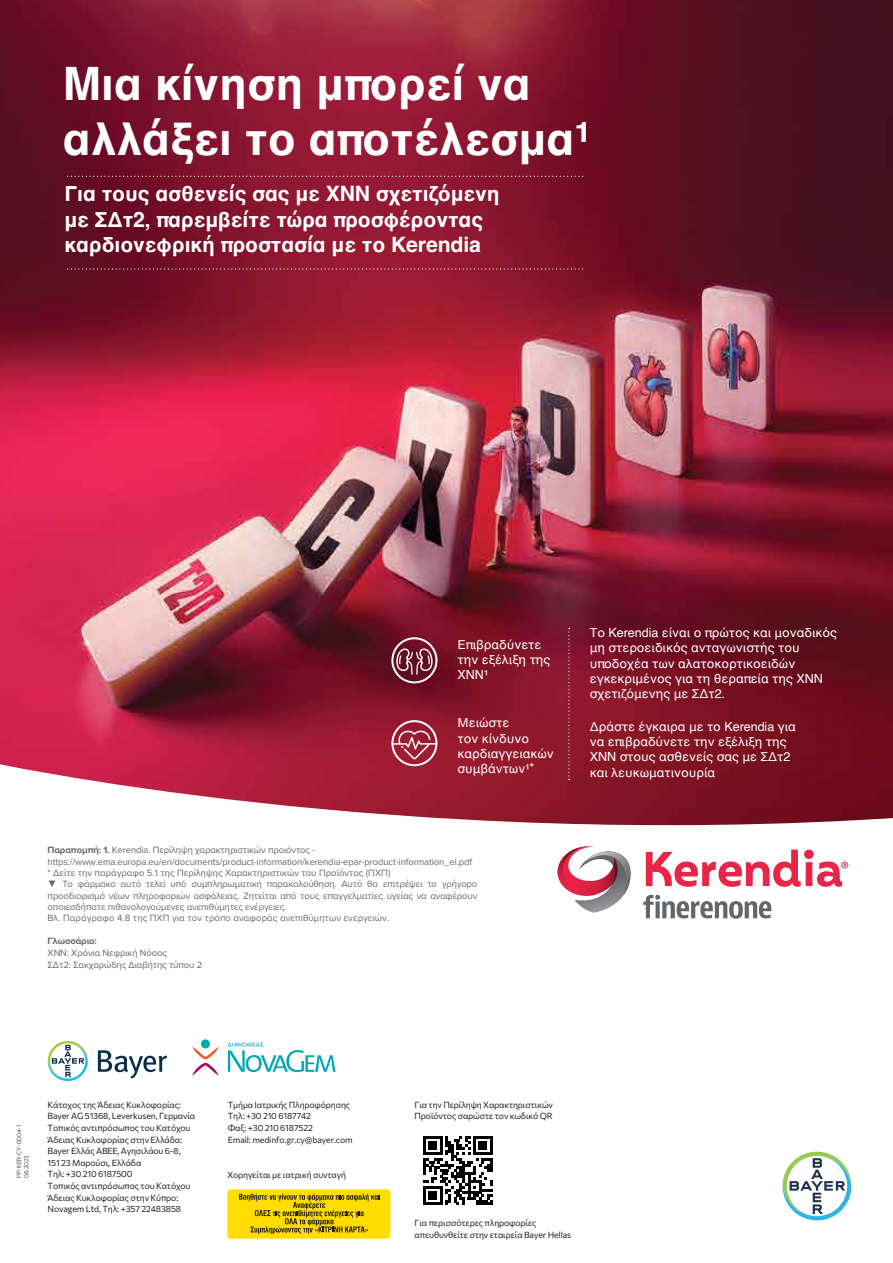
<style>
.page{position:relative;width:893px;height:1263px;background:#fff}
.page>*{position:absolute;margin:0;border:0;box-sizing:border-box;transform-origin:0 0}
.t1{font:700 46.05px/55.2px "Helvetica";color:#fff}
.t2{font:700 21.15px/25.5px "Helvetica";letter-spacing:-.005em;color:#fff}
.t3{font:12.6px/15.1px "Helvetica";letter-spacing:-.005em;color:#fff}
.t4{font:9.45px/11.4px "Proxima Nova";letter-spacing:-.01em;color:#62676b}
.t5{font:700 9.45px "Proxima Nova";letter-spacing:-.01em;color:#62676b}
.t6{font:100 8.7px/11.6px "Commissioner";letter-spacing:-.015em;color:#231f20}
.t7{font:100 6px/7.5px "Commissioner";letter-spacing:-.015em;color:#231f20}
.s1{font-weight:700}
.s2{font-family:"Arial"}
</style>
<div class="page">
<img style="left:0;top:0;width:893px;height:762px">
<svg style="left:0;top:762px;width:893px;height:477px"></svg>
<svg style="left:643px;top:895px;width:128px;height:24px"></svg>
<svg style="left:646px;top:850px;width:202px;height:37px"></svg>
<svg style="left:557px;top:846px;width:75px;height:67px"></svg>
<svg style="left:64px;top:176px;width:519px;height:1px"></svg>
<svg style="left:64px;top:268px;width:519px;height:2px"></svg>
<svg style="left:391px;top:637px;width:47px;height:46px;background:#8c4656"></svg>
<svg style="left:391px;top:720px;width:47px;height:46px;background:#b24e5e"></svg>
<svg style="left:568px;top:628px;width:2px;height:152px"></svg>
<svg style="left:48px;top:1041px;width:40px;height:40px"></svg>
<svg style="left:98px;top:1050px;width:69px;height:28px"></svg>
<div style="left:201px;top:1039px;width:9px;height:9px;background:#00a8b0;border-radius:50%"></div>
<svg style="left:192px;top:1046px;width:27px;height:30px"></svg>
<svg style="left:228px;top:1042px;width:108px;height:30px"></svg>
<div style="left:227px;top:1189px;width:163px;height:50px;background:#fd0;border-radius:3px"></div>
<svg style="left:239px;top:1194px;width:140px;height:40px"></svg>
<div style="left:415px;top:1127px;width:86px;height:87px;background:#fff"></div>
<svg style="left:423px;top:1136px;width:70px;height:69px"></svg>
<hr style="left:423px;top:1202px;width:20px;height:3px;background:#010101">
<div style="left:429px;top:1191px;width:8px;height:9px;background:#010101"></div>
<svg style="left:783px;top:1151px;width:68px;height:69px"></svg>
<h1 class="t1" style="left:63px;top:61px;width:529px">Mια κίνηση μπορεί να αλλάξει το αποτέλεσμα¹</h1>
<h2 class="t2" style="left:64px;top:183px;width:437px">Για τους ασθενείς σας με XNN σχετιζόμενη με ΣΔτ2, παρεμβείτε τώρα προσφέροντας καρδιονεφρική προστασία με το Kerendia</h2>
<h3 class="t3" style="left:458px;top:638px;width:94px">Επιβραδύνετε την εξέλιξη της<br>XNN¹</h3>
<h3 class="t3" style="left:458px;top:716px;width:98px">Μειώστε<br>τον κίνδυνο καρδιαγγειακών συμβάντων¹*</h3>
<p class="t4" style="left:48px;top:844px;width:426px"><span class="s1">Παραπομπή: 1.</span> Kerendia. Περίληψη χαρακτηριστικών προιόντος - https://www.ema.europa.eu/en/documents/product-information/kerendia-epar-product-information_el.pdf * Δείτε την παράγραφο 5.1 της Περίληψης Χαρακτηριστικών του Προϊόντος (ΠΧΠ)</p>
<p class="t4" style="left:48px;top:878px;width:431px"><span class="s2">▼</span> Το φάρμακο αυτό τελεί υπό συμπληρωματική παρακολούθηση. Αυτό θα επιτρέψει το γρήγορο προσδιορισμό νέων πληροφοριών ασφάλειας. Ζητείται από τους επαγγελματίες υγείας να αναφέρουν οποιεσδήποτε πιθανολογούμενες ανεπιθύμητες ενέργειες.<br>Βλ. Παράγραφο 4.8 της ΠΧΠ για τον τρόπο αναφοράς ανεπιθύμητων ενεργειών.</p>
<p class="t5" style="left:48px;top:934px;width:51px">Γλωσσάριο:</p>
<p class="t4" style="left:48px;top:946px;width:156px;line-height:12px">XNN: Χρόνια Νεφρική Νόσος<br>ΣΔτ2: Σακχαρώδης Διαβήτης τύπου 2</p>
<h3 class="t3" style="left:590px;top:626px;width:249px">Το Kerendia είναι ο πρώτος και μοναδικός μη στεροειδικός ανταγωνιστής του υποδοχέα των αλατοκορτικοειδών εγκεκριμένος για τη θεραπεία της XNN σχετιζόμενης με ΣΔτ2.</h3>
<h3 class="t3" style="left:590px;top:719px;width:208px">Δράστε έγκαιρα με το Kerendia για να επιβραδύνετε την εξέλιξη της<br>XNN στους ασθενείς σας με ΣΔτ2 και λευκωματινουρία</h3>
<p class="t7" style="left:15px;top:1178px;width:55px;rotate:-90deg">PP-KER-CY-0004-1<br>06.2023</p>
<p class="t6" style="left:48px;top:1098px;width:149px">Κάτοχος της Άδειας Κυκλοφορίας:<br>Bayer AG 51368, Leverkusen, Γερμανία<br>Τοπικός αντιπρόσωπος του Κατόχου<br>Άδειας Κυκλοφορίας στην Ελλάδα:<br>Bayer Ελλάς ΑΒΕΕ, Αγησιλάου 6-8,<br>151 23 Μαρούσι, Ελλάδα<br>Τηλ: +30 210 6187500<br>Τοπικός αντιπρόσωπος του Κατόχου<br>Άδειας Κυκλοφορίας στην Κύπρο:<br>Novagem Ltd, Τηλ: +357 22483858</p>
<p class="t6" style="left:228px;top:1098px;width:126px">Τμήμα Ιατρικής Πληροφόρησης<br>Τηλ: +30 210 6187742<br>Φαξ: +30 210 6187522<br>Email: medinfo.gr.cy@bayer.com</p>
<p class="t6" style="left:227px;top:1168px;width:120px">Χορηγείται με ιατρική συνταγή</p>
<p class="t6" style="left:415px;top:1098px;width:140px">Για την Περίληψη Χαρακτηριστικών<br>Προϊόντος σαρώστε τον κωδικό QR</p>
<p class="t6" style="left:415px;top:1217px;width:158px">Για περισσότερες πληροφορίες απευθυνθείτε στην εταιρεία Bayer Hellas</p>
</div>
